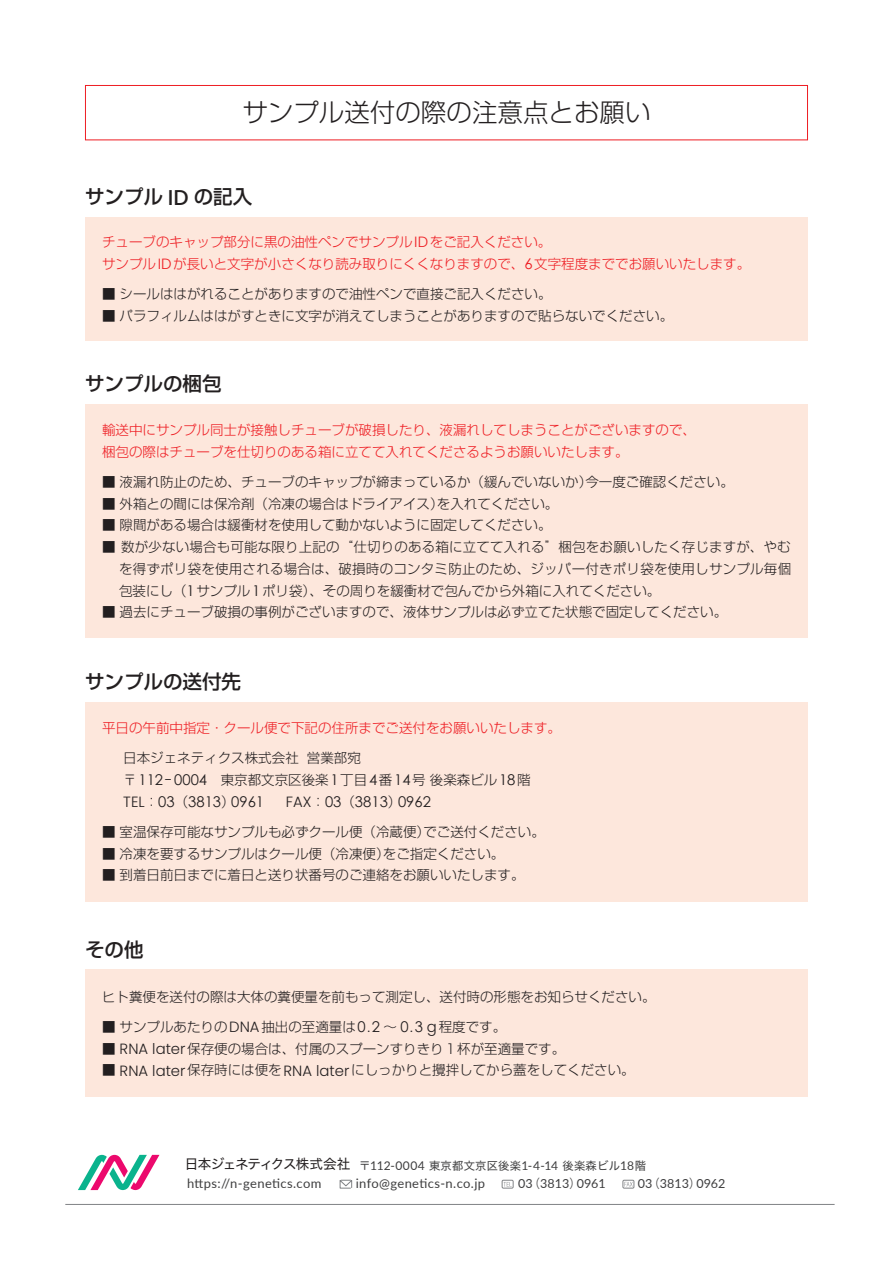
<style>
.page{position:relative;width:893px;height:1263px;background:#fff}
.page>*{position:absolute;margin:0;border:0;box-sizing:border-box;transform-origin:0 0}
.t1{font:300 25.5px "Shin Go Pro";color:#231f20}
.t2{font:500 19.5px "Shin Go Pro";color:#231f20}
.t3{font:14.85px "Century Gothic";color:#231f20}
.t4{font:300 13.5px/21.8px "Shin Go Pro";color:#231f20;text-align:justify}
.t5{font:300 13.5px "Shin Go Pro";color:#ee1d23}
.t6{font:13.5px "Hiragino Sans W4";letter-spacing:-.075em;color:#231f20}
.t7{font:12.9px "Lato";letter-spacing:.03em;color:#3e3e3f}
.t8{font:12.45px "Lato";color:#3e3e3f}
.t9{font:12px "Lato";letter-spacing:.01em;color:#3e3e3f}
.s1{font-family:"Poppins";font-size:21.45px}
.s2{font-family:"Poppins";font-size:14.85px}
.s3{font-family:"Century Gothic";font-weight:400;font-size:14.85px}
.s4{font-family:"Poppins";font-weight:300}
.s5{font-family:"Shin Go Pro";font-weight:300;font-size:13.5px}
.s6{font-family:"Koz Go Pro"}
.s7{font-family:"Hiragino Sans W4";font-size:11.25px}
.s8{font-family:"Rodin CID M"}
</style>
<div class="page">
<div style="left:85px;top:217px;width:723px;height:123px;background:#fde7dc"></div>
<div style="left:85px;top:404px;width:723px;height:234px;background:#fde7dc"></div>
<div style="left:85px;top:702px;width:723px;height:199px;background:#fde7dc"></div>
<div style="left:85px;top:969px;width:723px;height:128px;background:#fde7dc"></div>
<hr style="left:65px;top:1204px;width:770px;height:1px;background:#808285">
<svg style="left:78px;top:1155px;width:81px;height:35px"></svg>
<div style="left:502px;top:1180px;width:11px;height:8px;border:1px solid #808285"></div>
<svg style="left:504px;top:1182px;width:8px;height:5px"></svg>
<div style="left:623px;top:1180px;width:11px;height:8px;border:1px solid #808285"></div>
<svg style="left:624px;top:1182px;width:9px;height:4px"></svg>
<svg style="left:339px;top:1179px;width:13px;height:10px"></svg>
<div style="left:85px;top:85px;width:723px;height:55px;border:1px solid #ee1d23"></div>
<p class="t1" style="left:242px;top:92px;width:410px">サンプル送付の際の注意点とお願い</p>
<p class="t2" style="left:85px;top:181px;width:169px">サンプル <span class="s1">ID</span> の記入</p>
<p class="t5" style="left:102px;top:231px;width:451px">チューブのキャップ部分に黒の油性ペンでサンプル<span class="s2">ID</span>をご記入ください。</p>
<p class="t5" style="left:102px;top:252px;width:650px">サンプル<span class="s2">ID</span>が長いと文字が小さくなり読み取りにくくなりますので、<span class="s3">6</span>文字程度まででお願いいたします。</p>
<p class="t4" style="left:102px;top:281px;width:451px">■ シールははがれることがありますので油性ペンで直接ご記入ください。</p>
<p class="t4" style="left:102px;top:303px;width:573px">■ パラフィルムははがすときに文字が消えてしまうことがありますので貼らないでください。</p>
<p class="t2" style="left:85px;top:368px;width:138px">サンプルの梱包</p>
<p class="t5" style="left:102px;top:419px;width:595px">輸送中にサンプル同士が接触しチューブが破損したり、液漏れしてしまうことがございますので、</p>
<p class="t5" style="left:102px;top:440px;width:528px">梱包の際はチューブを仕切りのある箱に立てて入れてくださるようお願いいたします。</p>
<p class="t4" style="left:585px;top:469px;width:150px">今一度ご確認ください。</p>
<p class="t4" style="left:102px;top:469px;width:492px">■ 液漏れ防止のため、チューブのキャップが締まっているか（緩んでいないか）</p>
<p class="t4" style="left:437px;top:491px;width:123px">を入れてください。</p>
<p class="t4" style="left:102px;top:491px;width:343px">■ 外箱との間には保冷剤（冷凍の場合はドライアイス）</p>
<p class="t4" style="left:102px;top:513px;width:451px">■ 隙間がある場合は緩衝材を使用して動かないように固定してください。</p>
<p class="t4" style="left:119px;top:534px;width:674px;text-indent:-17px">■ 数が少ない場合も可能な限り上記の“仕切りのある箱に立てて入れる”梱包をお願いしたく存じますが、やむを得ずポリ袋を使用される場合は、破損時のコンタミ防止のため、ジッパー付きポリ袋を使用しサンプル毎個包装にし（<span class="s3">1</span>サンプル<span class="s3">1</span>ポリ袋）、その周りを緩衝材で包んでから外箱に入れてください。</p>
<p class="t4" style="left:102px;top:600px;width:627px">■ 過去にチューブ破損の事例がございますので、液体サンプルは必ず立てた状態で固定してください。</p>
<p class="t2" style="left:85px;top:666px;width:157px">サンプルの送付先</p>
<p class="t5" style="left:102px;top:717px;width:460px">平日の午前中指定・クール便で下記の住所までご送付をお願いいたします。</p>
<p class="t4" style="left:307px;top:745px;width:55px">営業部宛</p>
<p class="t4" style="left:123px;top:745px;width:177px">日本ジェネティクス株式会社</p>
<p class="t4" style="left:123px;top:767px;width:409px">〒<span class="s3">112</span><span class="s2">-</span><span class="s3">0004</span>　東京都文京区後楽<span class="s3">1</span>丁目<span class="s3">4</span>番<span class="s3">14</span>号後楽森ビル <span class="s3">18</span>階</p>
<p class="t3" style="left:398px;top:793px;width:34px">0962</p>
<p class="t3" style="left:123px;top:793px;width:113px"><span class="s4">TEL</span><span class="s5">：</span>03<span class="s5">（</span>3813<span class="s5">）</span></p>
<p class="t3" style="left:286px;top:793px;width:117px"><span class="s4">FAX</span><span class="s5">：</span>03<span class="s5">)</span>3813<span class="s5">(</span></p>
<p class="t3" style="left:231px;top:793px;width:34px">0961</p>
<p class="t4" style="left:102px;top:819px;width:330px">■ 室温保存可能なサンプルも必ずクール便（冷蔵便）</p>
<p class="t4" style="left:383px;top:841px;width:123px">をご指定ください。</p>
<p class="t4" style="left:423px;top:819px;width:123px">でご送付ください。</p>
<p class="t4" style="left:102px;top:841px;width:289px">■ 冷凍を要するサンプルはクール便（冷凍便）</p>
<p class="t4" style="left:102px;top:863px;width:424px">■ 到着日前日までに着日と送り状番号のご連絡をお願いいたします。</p>
<p class="t2" style="left:85px;top:933px;width:60px">その他</p>
<p class="t4" style="left:102px;top:984px;width:555px">ヒト糞便を送付の際は大体の糞便量を前もって測定し、送付時の形態をお知らせください。</p>
<p class="t4" style="left:102px;top:1014px;width:406px">■ サンプルあたりの<span class="s2">DNA</span>抽出の至適量は<span class="s3">0</span><span class="s2">.</span><span class="s3">2</span> ～ <span class="s3">0</span><span class="s2">.</span><span class="s3">3</span> <span class="s2">g</span>程度です。</p>
<p class="t4" style="left:102px;top:1036px;width:465px">■ <span class="s2">RNA later</span>保存便の場合は、付属のスプーンすりきり１杯が至適量です。</p>
<p class="t4" style="left:102px;top:1058px;width:534px">■ <span class="s2">RNA later</span>保存時には便を<span class="s2">RNA later</span>にしっかりと攪拌してから蓋をしてください。</p>
<p class="t6" style="left:185px;top:1151px;width:167px">日本ジェネティクス株式会社</p>
<p class="t9" style="left:359px;top:1157px;width:289px"><span class="s6">〒</span>112-0004 <span class="s7">東京都文京区後楽</span>1-4-14 <span class="s7">後楽森ビル</span>18<span class="s7">階</span></p>
<p class="t7" style="left:187px;top:1174px;width:149px">https:// -n genetics.com<span class="s6">　</span></p>
<p class="t7" style="left:356px;top:1174px;width:131px">info@genetics .n- c o j p.</p>
<p class="t8" style="left:528px;top:1175px;width:56px"><span class="s8">)</span>3813<span class="s8">(</span></p>
<p class="t8" style="left:518px;top:1175px;width:16px">03</p>
<p class="t8" style="left:577px;top:1175px;width:31px">0961</p>
<p class="t8" style="left:647px;top:1175px;width:56px"><span class="s8">)</span>3813<span class="s8">(</span></p>
<p class="t8" style="left:638px;top:1175px;width:16px">03</p>
<p class="t8" style="left:696px;top:1175px;width:31px">0962</p>
</div>
